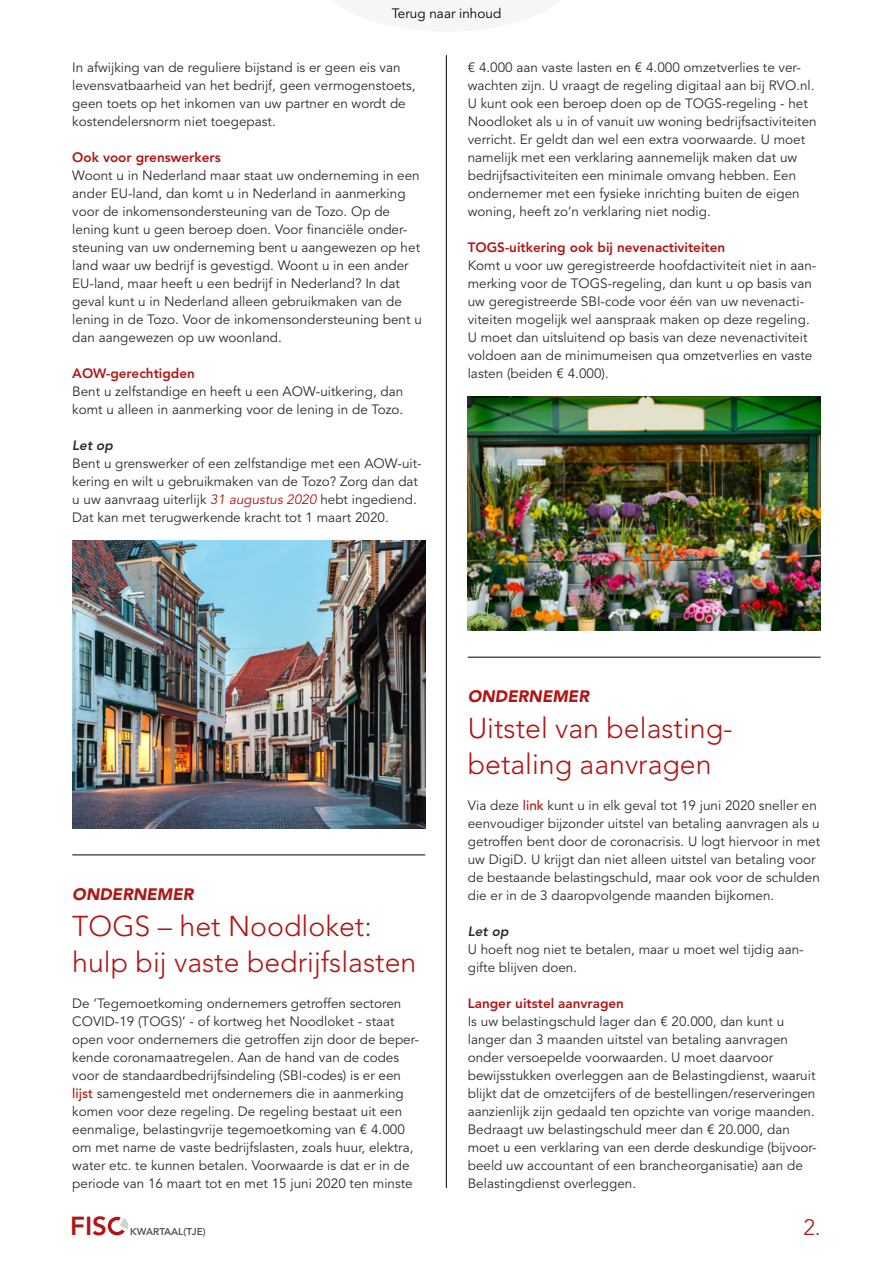
<style>
.page{position:relative;width:893px;height:1263px;background:#fff}
.page>*{position:absolute;margin:0;border:0;box-sizing:border-box;transform-origin:0 0}
.t1{font:300 28.5px/36px "Avenir LT";color:#af1615}
.t2{font:800 25.95px "Avenir LT";color:#af1615}
.t3{font:300 22.2px "Avenir LT";color:#af1615}
.t4{font:italic 900 16.5px "Avenir LT";color:#af1615}
.t5{font:13.5px/18px "Avenir LT";color:#2c2c2c}
.t6{font:800 13.5px "Avenir LT";color:#af1615}
.t7{font:13.5px "Avenir LT";color:#000}
.t8{font:italic 800 13.5px "Avenir LT";color:#2c2c2c}
.t9{font:800 9.9px "Avenir LT";color:#575756}
.s1{font-style:italic;color:#af1615}
.s2{font-weight:500;color:#af1615}
</style>
<div class="page">
<div style="left:108px;top:1217px;width:18px;height:18px;border:3px solid #af1615;border-radius:50%"></div>
<svg style="left:114px;top:1216px;width:14px;height:19px"></svg>
<hr style="left:72px;top:855px;width:353px;height:1px;background:#000">
<img style="left:72px;top:540px;width:353px;height:288px">
<img style="left:468px;top:396px;width:353px;height:234px">
<hr style="left:468px;top:657px;width:353px;height:1px;background:#000">
<hr style="left:446px;top:55px;width:1px;height:1133px;background:#000">
<p class="t7" style="left:392px;top:5px;width:111px">Terug naar inhoud</p>
<p class="t5" style="left:72px;top:59px;width:345px">In afwijking van de reguliere bijstand is er geen eis van levensvatbaarheid van het bedrijf, geen vermogenstoets, geen toets op het inkomen van uw partner en wordt de kostendelersnorm niet toegepast.</p>
<p class="t6" style="left:72px;top:149px;width:150px">Ook voor grenswerkers</p>
<p class="t5" style="left:72px;top:167px;width:351px">Woont u in Nederland maar staat uw onderneming in een ander EU-land, dan komt u in Nederland in aanmerking voor de inkomensondersteuning van de Tozo. Op de lening kunt u geen beroep doen. Voor financiële onder&shy;steuning van uw onderneming bent u aangewezen op het land waar uw bedrijf is gevestigd. Woont u in een ander EU-land, maar heeft u een bedrijf in Nederland? In dat geval kunt u in Nederland alleen gebruikmaken van de lening in de Tozo. Voor de inkomensondersteuning bent u dan aangewezen op uw woonland.</p>
<p class="t6" style="left:72px;top:365px;width:124px">AOW-gerechtigden</p>
<p class="t5" style="left:72px;top:383px;width:333px">Bent u zelfstandige en heeft u een AOW-uitkering, dan komt u alleen in aanmerking voor de lening in de Tozo.</p>
<p class="t8" style="left:72px;top:437px;width:42px">Let op</p>
<p class="t5" style="left:72px;top:455px;width:351px">Bent u grenswerker of een zelfstandige met een AOW-uit&shy;kering en wilt u gebruikmaken van de Tozo? Zorg dan dat u uw aanvraag uiterlijk <span class="s1">31 augustus 2020</span> hebt ingediend.<br>Dat kan met terugwerkende kracht tot 1 maart 2020.</p>
<p class="t5" style="left:468px;top:59px;width:350px">€ 4.000 aan vaste lasten en € 4.000 omzetverlies te ver&shy;wachten zijn. U vraagt de regeling digitaal aan bij RVO.nl.<br>U kunt ook een beroep doen op de TOGS-regeling - het Noodloket als u in of vanuit uw woning bedrijfsactiviteiten verricht. Er geldt dan wel een extra voorwaarde. U moet namelijk met een verklaring aannemelijk maken dat uw bedrijfsactiviteiten een minimale omvang hebben. Een ondernemer met een fysieke inrichting buiten de eigen woning, heeft zo’n verklaring niet nodig.</p>
<p class="t6" style="left:468px;top:239px;width:259px">TOGS-uitkering ook bij nevenactiviteiten</p>
<p class="t5" style="left:468px;top:257px;width:350px">Komt u voor uw geregistreerde hoofdactiviteit niet in aan&shy;merking voor de TOGS-regeling, dan kunt u op basis van uw geregistreerde SBI-code voor één van uw nevenacti&shy;viteiten mogelijk wel aanspraak maken op deze regeling.<br>U moet dan uitsluitend op basis van deze nevenactiviteit voldoen aan de minimumeisen qua omzetverlies en vaste lasten (beiden € 4.000).</p>
<p class="t4" style="left:72px;top:884px;width:123px">ONDERNEMER</p>
<h1 class="t1" style="left:72px;top:908px;width:346px">TOGS – het Noodloket: hulp bij vaste bedrijfslasten</h1>
<p class="t5" style="left:72px;top:995px;width:348px">De ‘Tegemoetkoming ondernemers getroffen sectoren COVID-19 (TOGS)’ - of kortweg het Noodloket - staat open voor ondernemers die getroffen zijn door de beper&shy;kende coronamaatregelen. Aan de hand van de codes voor de standaardbedrijfsindeling (SBI-codes) is er een <span class="s2">lijst</span> samengesteld met ondernemers die in aanmerking komen voor deze regeling. De regeling bestaat uit een eenmalige, belastingvrije tegemoetkoming van € 4.000 om met name de vaste bedrijfslasten, zoals huur, elektra, water etc. te kunnen betalen. Voorwaarde is dat er in de periode van 16 maart tot en met 15 juni 2020 ten minste</p>
<p class="t4" style="left:468px;top:686px;width:123px">ONDERNEMER</p>
<h1 class="t1" style="left:468px;top:710px;width:266px">Uitstel van belasting&shy;betaling aanvragen</h1>
<p class="t5" style="left:468px;top:797px;width:354px">Via deze <span class="s2">link</span> kunt u in elk geval tot 19 juni 2020 sneller en eenvoudiger bijzonder uitstel van betaling aanvragen als u getroffen bent door de coronacrisis. U logt hiervoor in met uw DigiD. U krijgt dan niet alleen uitstel van betaling voor de bestaande belastingschuld, maar ook voor de schulden die er in de 3 daaropvolgende maanden bijkomen.</p>
<p class="t8" style="left:468px;top:923px;width:42px">Let op</p>
<p class="t5" style="left:468px;top:941px;width:337px">U hoeft nog niet te betalen, maar u moet wel tijdig aan&shy;gifte blijven doen.</p>
<p class="t6" style="left:468px;top:995px;width:158px">Langer uitstel aanvragen</p>
<p class="t5" style="left:468px;top:1013px;width:350px">Is uw belastingschuld lager dan € 20.000, dan kunt u langer dan 3 maanden uitstel van betaling aanvragen onder versoepelde voorwaarden. U moet daarvoor bewijsstukken overleggen aan de Belastingdienst, waaruit blijkt dat de omzetcijfers of de bestellingen/reserveringen aanzienlijk zijn gedaald ten opzichte van vorige maanden.<br>Bedraagt uw belastingschuld meer dan € 20.000, dan moet u een verklaring van een derde deskundige (bijvoor&shy;beeld uw accountant of een brancheorganisatie) aan de Belastingdienst overleggen.</p>
<h2 class="t2" style="left:70px;top:1210px;width:38px">FIS</h2>
<p class="t9" style="left:130px;top:1226px;width:77px">KWARTAAL(TJE)</p>
<h3 class="t3" style="left:803px;top:1214px;width:19px">2.</h3>
</div>
